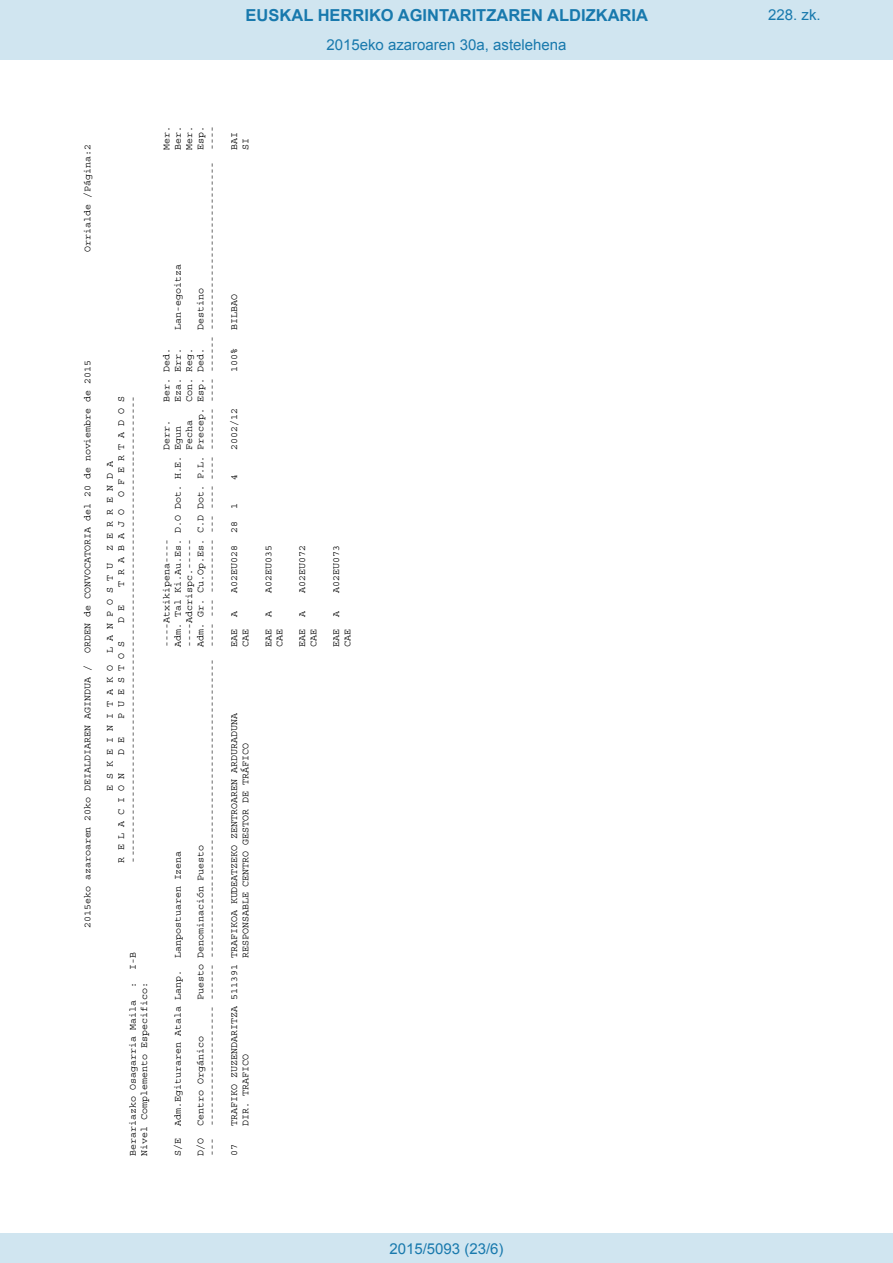
<style>
.page{position:relative;width:893px;height:1263px;background:#fff}
.page>*{position:absolute;margin:0;border:0;box-sizing:border-box;transform-origin:0 0}
.t1{font:700 16.5px "Arial";color:#1879ad}
.Paginacion_Centro{font:15px "Arial";color:#1879ad}
.t2{font:9.9px/11.2px "Courier Std";letter-spacing:.005em;color:#000}
</style>
<div class="page">
<div style="left:0;top:0;width:893px;height:60px;background:#d0e5f0"></div>
<div style="left:0;top:1233px;width:893px;height:30px;background:#d0e5f0"></div>
<h1 class="t1" style="left:246px;top:4px;width:404px">EUSKAL HERRIKO AGINTARITZAREN ALDIZKARIA</h1>
<h2 class="Paginacion_Centro" style="left:768px;top:5px;width:54px">228. zk.</h2>
<h2 class="Paginacion_Centro" style="left:326px;top:35px;width:242px">2015eko azaroaren 30a, astelehena</h2>
<p class="t2" style="left:82px;top:252px;width:109px;rotate:-90deg">Orrialde /Página:2</p>
<p class="t2" style="left:82px;top:928px;width:570px;rotate:-90deg">2015eko azaroaren 20ko DEIALDIAREN AGINDUA / ORDEN de CONVOCATORIA del 20 de noviembre de 2015</p>
<p class="t2" style="left:116px;top:587px;width:193px;rotate:-90deg">T R A B A J O O F E R T A D O S</p>
<p class="t2" style="left:104px;top:862px;width:403px;text-indent:72px;rotate:-90deg">E S K E I N I T A K O L A N P O S T U Z E R R E N D A<br>R E L A C I O N</p>
<p class="t2" style="left:116px;top:623px;width:19px;rotate:-90deg">D E</p>
<p class="t2" style="left:116px;top:719px;width:79px;rotate:-90deg">P U E S T O S</p>
<p class="t2" style="left:116px;top:755px;width:19px;rotate:-90deg">D E</p>
<p class="t2" style="left:127px;top:862px;width:468px;rotate:-90deg">------------------------------------------------------------------------------</p>
<p class="t2" style="left:127px;top:1156px;width:205px;rotate:-90deg">Berariazko Osagarria Maila : I-B</p>
<p class="t2" style="left:138px;top:1156px;width:175px;rotate:-90deg">Nivel Complemento Especifico:</p>
<p class="t2" style="left:195px;top:1156px;width:1031px;text-align:right;rotate:-90deg">Esp.<br>--- -------------------- ------ -------------------------------------------------- ---- --- --------- --- ---- ---- ------- ---- ------ ---------------------------- ----</p>
<p class="t2" style="left:161px;top:150px;width:25px;rotate:-90deg">Mer.</p>
<p class="t2" style="left:172px;top:150px;width:25px;rotate:-90deg">Ber.</p>
<p class="t2" style="left:184px;top:150px;width:25px;rotate:-90deg">Mer.</p>
<p class="t2" style="left:172px;top:330px;width:67px;rotate:-90deg">Lan-egoitza</p>
<p class="t2" style="left:195px;top:330px;width:43px;rotate:-90deg">Destino</p>
<p class="t2" style="left:161px;top:402px;width:55px;rotate:-90deg">Ber. Ded.</p>
<p class="t2" style="left:172px;top:402px;width:55px;rotate:-90deg">Eza. Err.</p>
<p class="t2" style="left:184px;top:402px;width:55px;rotate:-90deg">Con. Reg.</p>
<p class="t2" style="left:195px;top:647px;width:301px;rotate:-90deg">Adm. Gr. Cu.Op.Es. C.D Dot. P.L. Precep. Esp. Ded.</p>
<p class="t2" style="left:184px;top:450px;width:31px;rotate:-90deg">Fecha</p>
<p class="t2" style="left:161px;top:449px;width:31px;rotate:-90deg">Derr.</p>
<p class="t2" style="left:172px;top:647px;width:223px;rotate:-90deg">Adm. Tal Ki.Au.Es. D.O Dot. H.E. Egun</p>
<p class="t2" style="left:161px;top:647px;width:109px;rotate:-90deg">----Atxikipena----</p>
<p class="t2" style="left:184px;top:647px;width:109px;rotate:-90deg">----Adcrispc.-----</p>
<p class="t2" style="left:195px;top:1000px;width:157px;rotate:-90deg">Puesto Denominación Puesto</p>
<p class="t2" style="left:172px;top:1156px;width:307px;rotate:-90deg">S/E Adm.Egituraren Atala Lanp. Lanpostuaren Izena</p>
<p class="t2" style="left:195px;top:1156px;width:121px;rotate:-90deg">D/O Centro Orgánico</p>
<p class="t2" style="left:229px;top:150px;width:19px;rotate:-90deg">BAI</p>
<p class="t2" style="left:240px;top:150px;width:13px;rotate:-90deg">SI</p>
<p class="t2" style="left:229px;top:330px;width:37px;rotate:-90deg">BILBAO</p>
<p class="t2" style="left:229px;top:372px;width:25px;rotate:-90deg">100%</p>
<p class="t2" style="left:229px;top:450px;width:43px;rotate:-90deg">2002/12</p>
<p class="t2" style="left:229px;top:479px;width:7px;rotate:-90deg">4</p>
<p class="t2" style="left:229px;top:593px;width:91px;rotate:-90deg">A02EU028 28 1</p>
<p class="t2" style="left:229px;top:647px;width:37px;rotate:-90deg">EAE A</p>
<p class="t2" style="left:240px;top:647px;width:19px;rotate:-90deg">CAE</p>
<p class="t2" style="left:263px;top:593px;width:49px;rotate:-90deg">A02EU035</p>
<p class="t2" style="left:297px;top:593px;width:49px;rotate:-90deg">A02EU072</p>
<p class="t2" style="left:330px;top:593px;width:49px;rotate:-90deg">A02EU073</p>
<p class="t2" style="left:263px;top:647px;width:37px;rotate:-90deg">EAE A</p>
<p class="t2" style="left:274px;top:647px;width:19px;rotate:-90deg">CAE</p>
<p class="t2" style="left:297px;top:647px;width:37px;rotate:-90deg">EAE A</p>
<p class="t2" style="left:308px;top:647px;width:19px;rotate:-90deg">CAE</p>
<p class="t2" style="left:330px;top:647px;width:37px;rotate:-90deg">EAE A</p>
<p class="t2" style="left:342px;top:647px;width:19px;rotate:-90deg">CAE</p>
<p class="t2" style="left:229px;top:1126px;width:414px;rotate:-90deg">TRAFIKO ZUZENDARITZA 511391 TRAFIKOA KUDEATZEKO ZENTROAREN ARDURADUNA</p>
<p class="t2" style="left:240px;top:958px;width:217px;rotate:-90deg">RESPONSABLE CENTRO GESTOR DE TRÁFICO</p>
<p class="t2" style="left:240px;top:1126px;width:73px;rotate:-90deg">DIR. TRAFICO</p>
<p class="t2" style="left:229px;top:1156px;width:13px;rotate:-90deg">07</p>
<p class="Paginacion_Centro" style="left:389px;top:1238px;width:116px">2015/5093 (23/6)</p>
</div>
